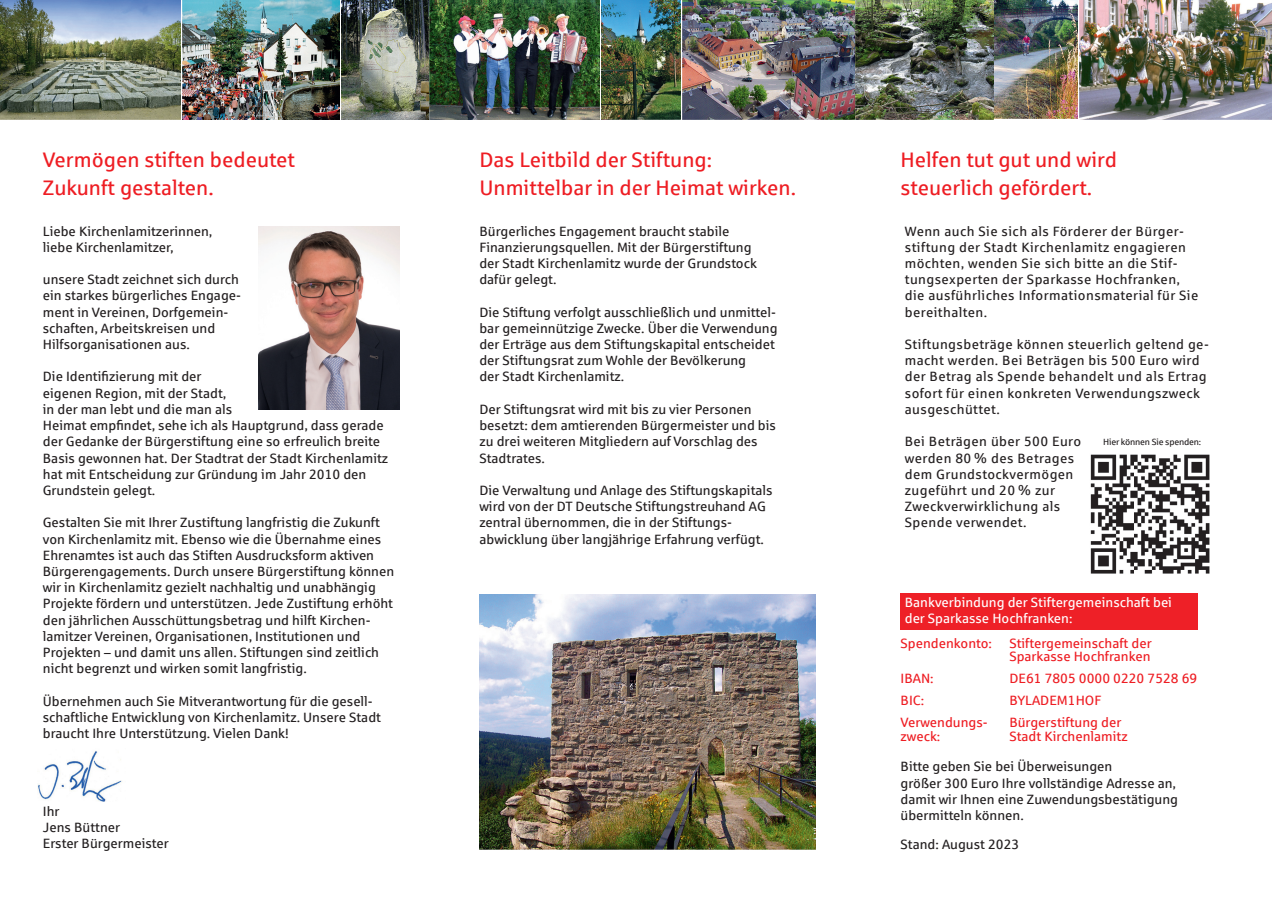
<style>
.page{position:relative;width:1272px;height:902px;background:#fff}
.page>*{position:absolute;margin:0;border:0;box-sizing:border-box;transform-origin:0 0}
.t1{font:21px/28px "Sparkasse Rg";color:#ee1d23}
.t2{font:13.5px/16.2px "Sparkasse Rg";color:#231f20}
.t3{font:13.5px/16.2px "Sparkasse Rg";letter-spacing:.03em;color:#231f20}
.t4{font:13.5px/22px "Sparkasse Rg";color:#ee1d23}
.t5{font:13.5px/16.2px "Sparkasse Rg";color:#fff}
.t6{font:9px "Sparkasse Rg";letter-spacing:-.02em;color:#231f20}
</style>
<div class="page">
<img style="left:38px;top:751px;width:84px;height:50px">
<div style="left:900px;top:592px;width:298px;height:37px;background:#ee2027"></div>
<img style="left:602px;top:0;width:78px;height:119px">
<img style="left:0;top:0;width:180px;height:119px">
<img style="left:341px;top:0;width:258px;height:119px">
<img style="left:682px;top:0;width:395px;height:119px">
<img style="left:1079px;top:0;width:192px;height:119px">
<img style="left:479px;top:594px;width:336px;height:255px">
<img style="left:258px;top:226px;width:142px;height:183px">
<img style="left:182px;top:0;width:157px;height:119px">
<img style="left:1090px;top:454px;width:120px;height:120px">
<h1 class="t1" style="left:43px;top:145px;width:254px">Vermögen stiften bedeutet<br>Zukunft gestalten.</h1>
<h1 class="t1" style="left:479px;top:145px;width:318px">Das Leitbild der Stiftung:<br>Unmittelbar in der Heimat wirken.</h1>
<p class="t2" style="left:479px;top:222px;width:279px">Bürgerliches Engagement braucht stabile Finanzierungsquellen. Mit der Bürgerstiftung der Stadt Kirchenlamitz wurde der Grundstock dafür gelegt.</p>
<p class="t2" style="left:479px;top:303px;width:300px">Die Stiftung verfolgt ausschließlich und unmittel&shy;bar gemeinnützige Zwecke. Über die Verwendung der Erträge aus dem Stiftungskapital entscheidet der Stiftungsrat zum Wohle der Bevölkerung<br>der Stadt Kirchenlamitz.</p>
<p class="t2" style="left:479px;top:400px;width:298px">Der Stiftungsrat wird mit bis zu vier Personen besetzt: dem amtierenden Bürgermeister und bis zu drei weiteren Mitgliedern auf Vorschlag des Stadtrates.</p>
<p class="t2" style="left:479px;top:481px;width:295px">Die Verwaltung und Anlage des Stiftungskapitals wird von der DT Deutsche Stiftungstreuhand AG zentral übernommen, die in der Stiftungs&shy;abwicklung über langjährige Erfahrung verfügt.</p>
<p class="t2" style="left:43px;top:222px;width:171px">Liebe Kirchenlamitzerinnen, liebe Kirchenlamitzer,</p>
<p class="t2" style="left:43px;top:271px;width:200px">unsere Stadt zeichnet sich durch ein starkes bürgerliches Engage&shy;ment in Vereinen, Dorfgemein&shy;schaften, Arbeitskreisen und<br>Hilfsorganisationen aus.</p>
<p class="t2" style="left:43px;top:368px;width:347px">Die Identifizierung mit der<br>eigenen Region, mit der Stadt,<br>in der man lebt und die man als<br>Heimat empfindet, sehe ich als Hauptgrund, dass gerade der Gedanke der Bürgerstiftung eine so erfreulich breite Basis gewonnen hat. Der Stadtrat der Stadt Kirchenlamitz hat mit Entscheidung zur Gründung im Jahr 2010 den Grundstein gelegt.</p>
<p class="t2" style="left:43px;top:514px;width:353px">Gestalten Sie mit Ihrer Zustiftung langfristig die Zukunft von Kirchenlamitz mit. Ebenso wie die Übernahme eines Ehrenamtes ist auch das Stiften Ausdrucksform aktiven Bürgerengagements. Durch unsere Bürgerstiftung können wir in Kirchenlamitz gezielt nachhaltig und unabhängig Projekte fördern und unterstützen. Jede Zustiftung erhöht den jährlichen Ausschüttungsbetrag und hilft Kirchen&shy;lamitzer Vereinen, Organisationen, Institutionen und Projekten – und damit uns allen. Stiftungen sind zeitlich nicht begrenzt und wirken somit langfristig.</p>
<p class="t2" style="left:43px;top:692px;width:340px">Übernehmen auch Sie Mitverantwortung für die gesell&shy;schaftliche Entwicklung von Kirchenlamitz. Unsere Stadt braucht Ihre Unterstützung. Vielen Dank!</p>
<p class="t2" style="left:43px;top:802px;width:127px">Ihr<br>Jens Büttner<br>Erster Bürgermeister</p>
<h1 class="t1" style="left:900px;top:145px;width:218px">Helfen tut gut und wird steuerlich gefördert.</h1>
<p class="t3" style="left:904px;top:222px;width:295px">Wenn auch Sie sich als Förderer der Bürger&shy;stiftung der Stadt Kirchenlamitz engagieren möchten, wenden Sie sich bitte an die Stif&shy;tungsexperten der Sparkasse Hochfranken, die ausführliches Informationsmaterial für Sie bereithalten.</p>
<p class="t3" style="left:904px;top:336px;width:305px">Stiftungsbeträge können steuerlich geltend ge&shy;macht werden. Bei Beträgen bis 500 Euro wird der Betrag als Spende behandelt und als Ertrag sofort für einen konkreten Verwendungszweck ausgeschüttet.</p>
<p class="t3" style="left:904px;top:433px;width:178px">Bei Beträgen über 500 Euro werden 80 % des Betrages dem Grundstockvermögen zugeführt und 20 % zur<br>Zweckverwirklichung als<br>Spende verwendet.</p>
<p class="t6" style="left:1103px;top:436px;width:100px">Hier können Sie spenden:</p>
<p class="t5" style="left:904px;top:593px;width:269px">Bankverbindung der Stiftergemeinschaft bei der Sparkasse Hochfranken:</p>
<p class="t4" style="left:900px;top:631px;width:93px">Spendenkonto:</p>
<p class="t4" style="left:900px;top:667px;width:89px">IBAN:<br>BIC:<br>Verwendungs-</p>
<p class="t4" style="left:900px;top:724px;width:41px">zweck:</p>
<p class="t4" style="left:1009px;top:636px;width:144px;line-height:13.5px">Stiftergemeinschaft der<br>Sparkasse Hochfranken</p>
<p class="t4" style="left:1009px;top:667px;width:189px">DE61 7805 0000 0220 7528 69<br>BYLADEM1HOF<br>Bürgerstiftung der</p>
<p class="t4" style="left:1009px;top:724px;width:120px">Stadt Kirchenlamitz</p>
<p class="t2" style="left:900px;top:758px;width:279px">Bitte geben Sie bei Überweisungen<br>größer 300 Euro Ihre vollständige Adresse an, damit wir Ihnen eine Zuwendungsbestätigung übermitteln können.</p>
<p class="t2" style="left:900px;top:835px;width:120px">Stand: August 2023</p>
</div>
